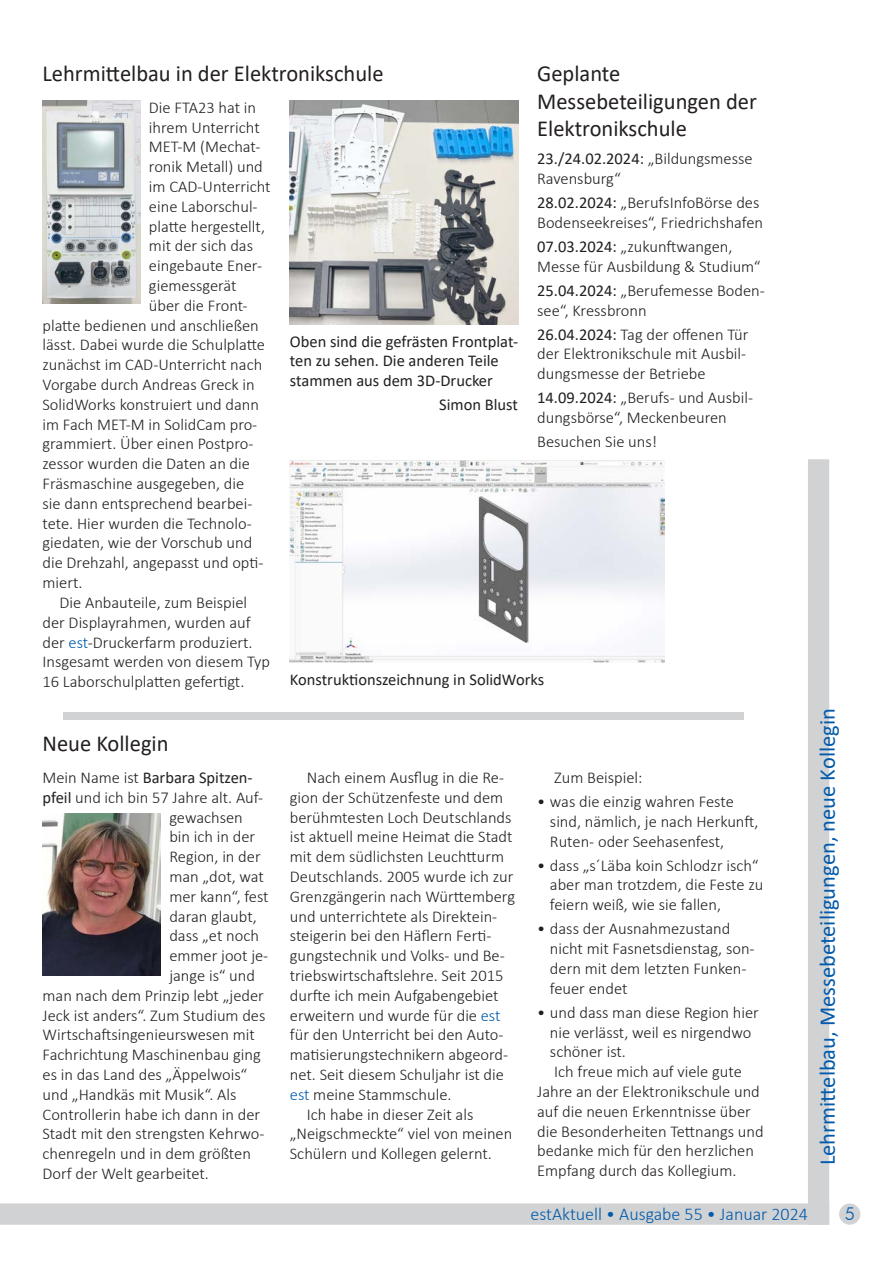
<style>
.page{position:relative;width:893px;height:1263px;background:#fff}
.page>*{position:absolute;margin:0;border:0;box-sizing:border-box;transform-origin:0 0}
.t1{font:22.95px/27.6px "Calibri";color:#231f20}
.t2{font:22.5px "Calibri";color:#015aaa}
.t3{font:300 18px "Calibri";color:#015aaa}
.t4{font:300 18px "Futura BT";color:#015aaa}
.t5{font:300 16.5px/19.8px "Calibri";color:#231f20}
.t6{font:16.5px/19.8px "Calibri";color:#231f20}
.s1{color:#015aaa}
.s2{font-weight:400}
.s3{font-weight:300}
</style>
<div class="page">
<div style="left:808px;top:459px;width:21px;height:766px;background:#d1d2d4"></div>
<svg style="left:0;top:1203px;width:829px;height:22px;background:#d2d3d5"></svg>
<div style="left:840px;top:1204px;width:20px;height:20px;background:#d1d2d4;border-radius:50%"></div>
<div style="left:839px;top:1203px;width:21px;height:22px;border:2px solid #d1d2d4;border-radius:50%"></div>
<img style="left:43px;top:813px;width:118px;height:163px">
<div style="left:64px;top:712px;width:680px;height:8px;background:#d1d2d4"></div>
<img style="left:290px;top:460px;width:374px;height:203px">
<img style="left:290px;top:100px;width:228px;height:224px">
<img style="left:43px;top:100px;width:97px;height:203px">
<h1 class="t1" style="left:43px;top:59px;width:343px">Lehrmittelbau in der Elektronikschule</h1>
<h1 class="t1" style="left:537px;top:59px;width:221px">Geplante<br>Messebeteiligungen der<br>Elektronikschule</h1>
<p class="t5" style="left:149px;top:97px;width:109px">Die FTA23 hat in</p>
<p class="t5" style="left:149px;top:117px;width:112px">ihrem Unterricht</p>
<p class="t5" style="left:149px;top:137px;width:113px">MET-M (Mechat-</p>
<p class="t5" style="left:149px;top:157px;width:115px">ronik Metall) und</p>
<p class="t5" style="left:149px;top:176px;width:123px">im CAD-Unterricht</p>
<p class="t5" style="left:149px;top:196px;width:110px">eine Laborschul-</p>
<p class="t5" style="left:149px;top:216px;width:118px">platte hergestellt,</p>
<p class="t5" style="left:149px;top:236px;width:106px">mit der sich das</p>
<p class="t5" style="left:149px;top:256px;width:115px">eingebaute Ener-</p>
<p class="t5" style="left:149px;top:275px;width:89px">giemessgerät</p>
<p class="t5" style="left:149px;top:295px;width:100px">über die Front-</p>
<p class="t5" style="left:43px;top:315px;width:218px">platte bedienen und anschließen</p>
<p class="t5" style="left:43px;top:335px;width:224px">lässt. Dabei wurde die Schulplatte</p>
<p class="t5" style="left:43px;top:355px;width:221px">zunächst im CAD-Unterricht nach</p>
<p class="t5" style="left:43px;top:374px;width:214px">Vorgabe durch Andreas Greck in</p>
<p class="t5" style="left:43px;top:394px;width:218px">SolidWorks konstruiert und dann</p>
<p class="t5" style="left:43px;top:414px;width:216px">im Fach MET-M in SolidCam pro-</p>
<p class="t5" style="left:43px;top:434px;width:212px">grammiert. Über einen Postpro-</p>
<p class="t5" style="left:43px;top:454px;width:209px">zessor wurden die Daten an die</p>
<p class="t5" style="left:43px;top:473px;width:203px">Fräsmaschine ausgegeben, die</p>
<p class="t5" style="left:43px;top:493px;width:211px">sie dann entsprechend bearbei-</p>
<p class="t5" style="left:43px;top:513px;width:211px">tete. Hier wurden die Technolo-</p>
<p class="t5" style="left:43px;top:533px;width:211px">giedaten, wie der Vorschub und</p>
<p class="t5" style="left:43px;top:553px;width:222px">die Drehzahl, angepasst und opti-</p>
<p class="t5" style="left:43px;top:572px;width:42px">miert.</p>
<p class="t5" style="left:60px;top:592px;width:189px">Die Anbauteile, zum Beispiel</p>
<p class="t5" style="left:43px;top:612px;width:210px">der Displayrahmen, wurden auf</p>
<p class="t5" style="left:43px;top:632px;width:212px">der <span class="s1">est</span>-Druckerfarm produziert.</p>
<p class="t5" style="left:42px;top:652px;width:229px">Insgesamt werden von diesem Typ</p>
<p class="t5" style="left:42px;top:671px;width:203px">16 Laborschulplatten gefertigt.</p>
<p class="t5" style="left:537px;top:149px;width:217px"><span class="s2">23./24.02.2024:</span> „Bildungsmesse<br>Ravensburg“</p>
<p class="t5" style="left:537px;top:192px;width:227px"><span class="s2">28.02.2024:</span> „BerufsInfoBörse des<br>Bodenseekreises“, Friedrichshafen</p>
<p class="t5" style="left:537px;top:236px;width:225px"><span class="s2">07.03.2024:</span> „zukunftwangen,<br>Messe für Ausbildung &amp; Studium“</p>
<p class="t5" style="left:537px;top:280px;width:229px"><span class="s2">25.04.2024:</span> „Berufemesse Boden&shy;see“, Kressbronn</p>
<p class="t5" style="left:537px;top:324px;width:213px"><span class="s2">26.04.2024:</span> Tag der offenen Tür der Elektronikschule mit Ausbil&shy;dungsmesse der Betriebe</p>
<p class="t5" style="left:537px;top:388px;width:217px"><span class="s2">14.09.2024:</span> „Berufs- und Ausbil&shy;dungsbörse“, Meckenbeuren</p>
<p class="t5" style="left:537px;top:432px;width:121px">Besuchen Sie uns!</p>
<p class="t6" style="left:290px;top:331px;width:230px">Oben sind die gefrästen Frontplat&shy;ten zu sehen. Die anderen Teile stammen aus dem 3D-Drucker</p>
<p class="t6" style="left:439px;top:395px;width:80px">Simon Blust</p>
<p class="t6" style="left:290px;top:669px;width:256px">Konstruktionszeichnung in SolidWorks</p>
<h1 class="t1" style="left:43px;top:729px;width:128px">Neue Kollegin</h1>
<p class="t6" style="left:43px;top:767px;width:212px"><span class="s3">Mein Name ist</span> Barbara Spitzen-</p>
<p class="t5" style="left:43px;top:787px;width:222px"><span class="s2">pfeil</span> und ich bin 57 Jahre alt. Auf-</p>
<p class="t5" style="left:169px;top:807px;width:75px">gewachsen</p>
<p class="t5" style="left:169px;top:827px;width:87px">bin ich in der</p>
<p class="t5" style="left:169px;top:846px;width:93px">Region, in der</p>
<p class="t5" style="left:169px;top:866px;width:96px">man „dot, wat</p>
<p class="t5" style="left:169px;top:886px;width:101px">mer kann“, fest</p>
<p class="t5" style="left:169px;top:906px;width:89px">daran glaubt,</p>
<p class="t5" style="left:169px;top:926px;width:91px">dass „et noch</p>
<p class="t5" style="left:169px;top:945px;width:100px">emmer joot je-</p>
<p class="t5" style="left:169px;top:965px;width:87px">jange is“ und</p>
<p class="t5" style="left:43px;top:985px;width:223px">man nach dem Prinzip lebt „jeder</p>
<p class="t5" style="left:43px;top:1005px;width:224px">Jeck ist anders“. Zum Studium des</p>
<p class="t5" style="left:43px;top:1025px;width:214px">Wirtschaftsingenieurswesen mit</p>
<p class="t5" style="left:43px;top:1044px;width:220px">Fachrichtung Maschinenbau ging</p>
<p class="t5" style="left:43px;top:1064px;width:206px">es in das Land des „Äppelwois“</p>
<p class="t5" style="left:43px;top:1084px;width:196px">und „Handkäs mit Musik“. Als</p>
<p class="t5" style="left:43px;top:1104px;width:219px">Controllerin habe ich dann in der</p>
<p class="t5" style="left:43px;top:1124px;width:223px">Stadt mit den strengsten Kehrwo-</p>
<p class="t5" style="left:43px;top:1143px;width:210px">chenregeln und in dem größten</p>
<p class="t5" style="left:43px;top:1163px;width:168px">Dorf der Welt gearbeitet.</p>
<p class="t5" style="left:307px;top:767px;width:199px">Nach einem Ausflug in die Re-</p>
<p class="t5" style="left:290px;top:787px;width:215px">gion der Schützenfeste und dem</p>
<p class="t5" style="left:290px;top:807px;width:223px">berühmtesten Loch Deutschlands</p>
<p class="t5" style="left:290px;top:827px;width:224px">ist aktuell meine Heimat die Stadt</p>
<p class="t5" style="left:290px;top:846px;width:216px">mit dem südlichsten Leuchtturm</p>
<p class="t5" style="left:290px;top:866px;width:225px">Deutschlands. 2005 wurde ich zur</p>
<p class="t5" style="left:290px;top:886px;width:227px">Grenzgängerin nach Württemberg</p>
<p class="t5" style="left:290px;top:906px;width:209px">und unterrichtete als Direktein-</p>
<p class="t5" style="left:290px;top:926px;width:203px">steigerin bei den Häflern Ferti-</p>
<p class="t5" style="left:290px;top:945px;width:216px">gungstechnik und Volks- und Be-</p>
<p class="t5" style="left:290px;top:965px;width:215px">triebswirtschaftslehre. Seit 2015</p>
<p class="t5" style="left:290px;top:985px;width:210px">durfte ich mein Aufgabengebiet</p>
<p class="t5" style="left:290px;top:1005px;width:212px">erweitern und wurde für die <span class="s1">est</span></p>
<p class="t5" style="left:290px;top:1025px;width:215px">für den Unterricht bei den Auto-</p>
<p class="t5" style="left:290px;top:1044px;width:220px">matisierungstechnikern abgeord-</p>
<p class="t5" style="left:290px;top:1064px;width:216px">net. Seit diesem Schuljahr ist die</p>
<p class="t5" style="left:290px;top:1084px;width:163px"><span class="s1">est</span> meine Stammschule.</p>
<p class="t5" style="left:307px;top:1104px;width:168px">Ich habe in dieser Zeit als</p>
<p class="t5" style="left:290px;top:1124px;width:224px">„Neigschmeckte“ viel von meinen</p>
<p class="t5" style="left:290px;top:1143px;width:204px">Schülern und Kollegen gelernt.</p>
<p class="t5" style="left:554px;top:767px;width:90px">Zum Beispiel:</p>
<p class="t5" style="left:550px;top:791px;width:210px;text-indent:-13px">• was die einzig wahren Feste sind, nämlich, je nach Herkunft,<br>Ruten- oder Seehasenfest,</p>
<p class="t5" style="left:550px;top:855px;width:215px;text-indent:-13px">• dass „s´Läba koin Schlodzr isch“ aber man trotzdem, die Feste zu feiern weiß, wie sie fallen,</p>
<p class="t5" style="left:550px;top:919px;width:206px;text-indent:-13px">• dass der Ausnahmezustand nicht mit Fasnetsdienstag, son&shy;dern mit dem letzten Funken&shy;feuer endet</p>
<p class="t5" style="left:537px;top:1002px;width:223px">• und dass man diese Region hier</p>
<p class="t5" style="left:550px;top:1022px;width:203px">nie verlässt, weil es nirgendwo</p>
<p class="t5" style="left:550px;top:1042px;width:78px">schöner ist.</p>
<p class="t5" style="left:554px;top:1062px;width:189px">Ich freue mich auf viele gute</p>
<p class="t5" style="left:537px;top:1081px;width:224px">Jahre an der Elektronikschule und</p>
<p class="t5" style="left:537px;top:1101px;width:215px">auf die neuen Erkenntnisse über</p>
<p class="t5" style="left:537px;top:1121px;width:228px">die Besonderheiten Tettnangs und</p>
<p class="t5" style="left:537px;top:1141px;width:218px">bedanke mich für den herzlichen</p>
<p class="t5" style="left:537px;top:1161px;width:201px">Empfang durch das Kollegium.</p>
<h2 class="t2" style="left:812px;top:1165px;width:458px;rotate:-90deg">Lehrmittelbau, Messebeteiligungen, neue Kollegin</h2>
<p class="t3" style="left:530px;top:1203px;width:279px">estAktuell • Ausgabe 55 • Januar 2024</p>
<p class="t4" style="left:845px;top:1203px;width:12px">5</p>
</div>
